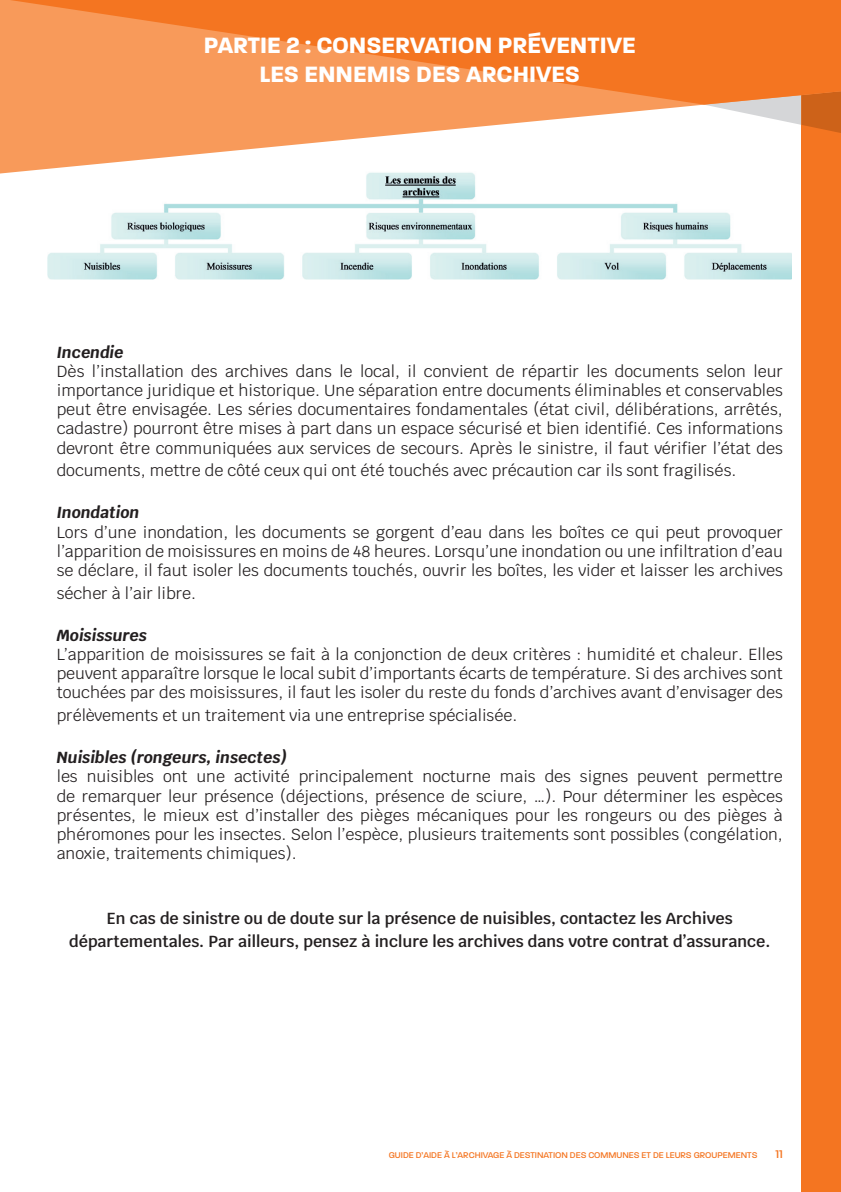
<style>
.page{position:relative;width:841px;height:1192px;background:#fff}
.page>*{position:absolute;margin:0;border:0;box-sizing:border-box;transform-origin:0 0}
.t1{font:700 24px/28.8px "Paralucent";color:#fff;text-align:center}
.t2{font:16px/19.2px "Krub";color:#231f20;text-align:justify}
.t3{font:600 16px/22.8px "Krub";color:#231f20;text-align:center}
.t4{font:italic 700 16px "Krub";color:#231f20}
.t5{font:500 12px "Paralucent";color:#f47521}
.t6{font:500 9px "Paralucent";color:#f47521}
</style>
<div class="page">
<div style="left:801px;top:0;width:39px;height:1192px;background:#f47521"></div>
<svg style="left:0;top:105px;width:801px;height:68px"></svg>
<svg style="left:0;top:0;width:801px;height:105px;background:#f5863b"></svg>
<img style="left:48px;top:171px;width:743px;height:108px">
<svg style="left:801px;top:0;width:40px;height:138px"></svg>
<h1 class="t1" style="left:204px;top:31px;width:433px">PARTIE 2 : CONSERVATION PRÉVENTIVE<br>LES ENNEMIS DES ARCHIVES</h1>
<p class="t4" style="left:57px;top:343px;width:69px">Incendie</p>
<p class="t2" style="left:57px;top:361px;width:727px">Dès l’installation des archives dans le local, il convient de répartir les documents selon leur importance juridique et historique. Une séparation entre documents éliminables et conservables peut être envisagée. Les séries documentaires fondamentales (état civil, délibérations, arrêtés, cadastre) pourront être mises à part dans un espace sécurisé et bien identifié. Ces informations devront être communiquées aux services de secours. Après le sinistre, il faut vérifier l’état des</p>
<p class="t2" style="left:57px;top:461px;width:681px">documents, mettre de côté ceux qui ont été touchés avec précaution car ils sont fragilisés.</p>
<p class="t4" style="left:57px;top:503px;width:84px">Inondation</p>
<p class="t2" style="left:57px;top:522px;width:727px">Lors d’une inondation, les documents se gorgent d’eau dans les boîtes ce qui peut provoquer l’apparition de moisissures en moins de 48 heures. Lorsqu’une inondation ou une infiltration d’eau se déclare, il faut isoler les documents touchés, ouvrir les boîtes, les vider et laisser les archives</p>
<p class="t2" style="left:57px;top:583px;width:141px">sécher à l’air libre.</p>
<p class="t4" style="left:57px;top:626px;width:92px">Moisissures</p>
<p class="t2" style="left:57px;top:645px;width:727px">L’apparition de moisissures se fait à la conjonction de deux critères : humidité et chaleur. Elles peuvent apparaître lorsque le local subit d’importants écarts de température. Si des archives sont touchées par des moisissures, il faut les isoler du reste du fonds d’archives avant d’envisager des</p>
<p class="t2" style="left:57px;top:706px;width:462px">prélèvements et un traitement via une entreprise spécialisée.</p>
<p class="t4" style="left:57px;top:748px;width:232px">Nuisibles (rongeurs, insectes)</p>
<p class="t2" style="left:57px;top:767px;width:727px">les nuisibles ont une activité principalement nocturne mais des signes peuvent permettre de remarquer leur présence (déjections, présence de sciure, …). Pour déterminer les espèces présentes, le mieux est d’installer des pièges mécaniques pour les rongeurs ou des pièges à phéromones pour les insectes. Selon l’espèce, plusieurs traitements sont possibles (congélation, anoxie, traitements chimiques).</p>
<p class="t3" style="left:69px;top:907px;width:702px">En cas de sinistre ou de doute sur la présence de nuisibles, contactez les Archives départementales. Par ailleurs, pensez à inclure les archives dans votre contrat d’assurance.</p>
<p class="t6" style="left:389px;top:1150px;width:370px">GUIDE D’AIDE À L’ARCHIVAGE À DESTINATION DES COMMUNES ET DE LEURS GROUPEMENTS</p>
<p class="t5" style="left:775px;top:1147px;width:9px">11</p>
</div>
